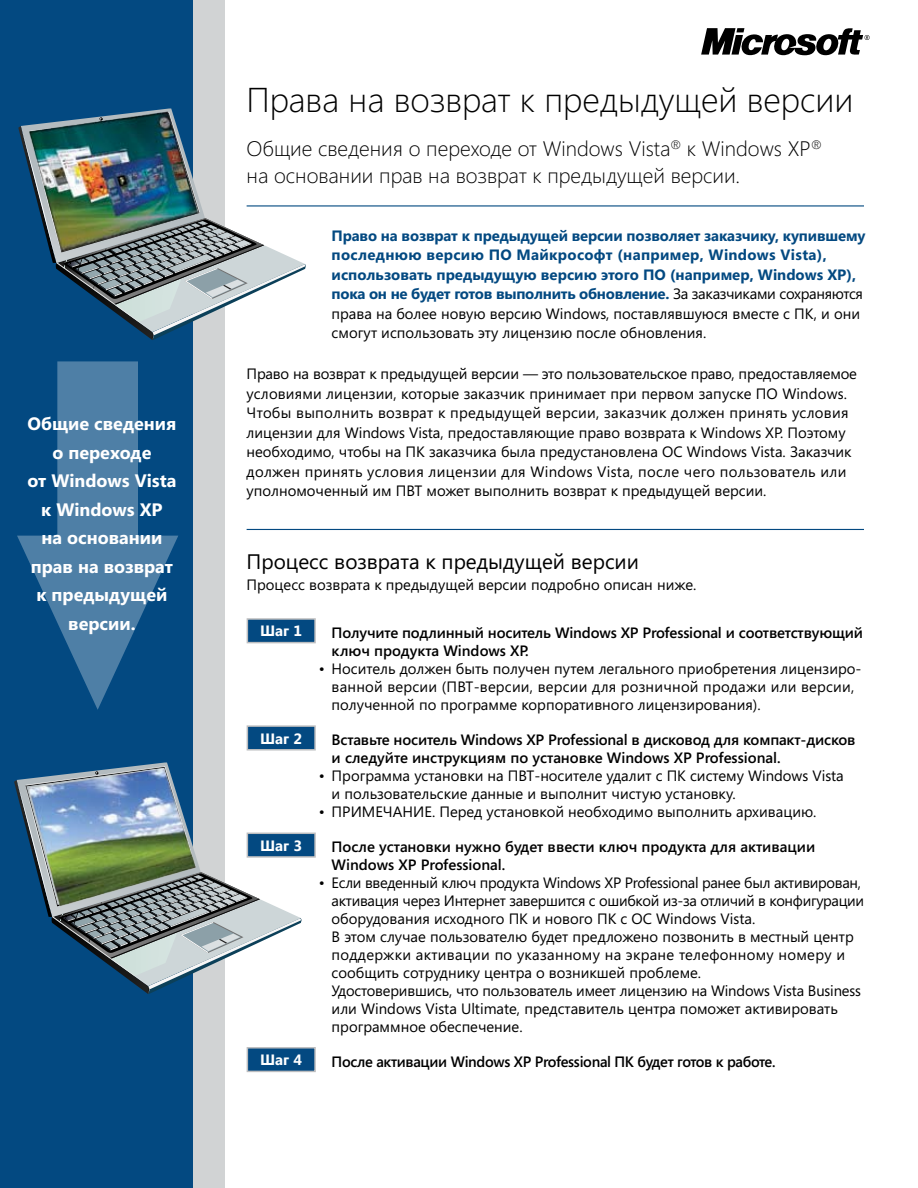
<style>
.page{position:relative;width:918px;height:1188px;background:#fff}
.page>*{position:absolute;margin:0;border:0;box-sizing:border-box;transform-origin:0 0}
.t1{font:300 34.5px "Segoe";color:#000}
.t2{font:300 21px/27px "Segoe";color:#000}
.t3{font:21px "Segoe";color:#000}
.t4{font:700 18px/28.5px "Segoe";color:#fff;text-align:center}
.t5{font:15px/18px "Segoe";color:#000}
.t6{font:700 15px/19.5px "Segoe";letter-spacing:-.01em;color:#034981}
.t7{font:600 15px/18px "Segoe";letter-spacing:-.01em;color:#000}
.t8{font:700 15px "Segoe";color:#fff}
.s1{font-weight:400;color:#000}
</style>
<div class="page">
<div style="left:193px;top:0;width:32px;height:1188px;background:#d1d3d4"></div>
<div style="left:0;top:0;width:193px;height:1188px;background:#034981"></div>
<svg style="left:17px;top:361px;width:161px;height:349px;fill:#4e7fa6"></svg>
<div style="left:247px;top:619px;width:68px;height:24px;background:#034981"></div>
<div style="left:247px;top:618px;width:69px;height:25px;border:2px solid #bcbdbf"></div>
<div style="left:247px;top:726px;width:68px;height:24px;background:#034981"></div>
<div style="left:247px;top:725px;width:69px;height:26px;border:2px solid #bcbdbf"></div>
<div style="left:247px;top:833px;width:68px;height:24px;background:#034981"></div>
<div style="left:247px;top:833px;width:69px;height:25px;border:2px solid #bcbdbf"></div>
<div style="left:247px;top:1048px;width:68px;height:23px;background:#034981"></div>
<div style="left:247px;top:1047px;width:69px;height:25px;border:2px solid #bcbdbf"></div>
<hr style="left:247px;top:205px;width:617px;height:2px;background:#034981">
<hr style="left:247px;top:529px;width:617px;height:1px;background:#034981">
<svg style="left:94px;top:205px;width:212px;height:135px"></svg>
<img style="left:18px;top:108px;width:209px;height:189px">
<svg style="left:89px;top:832px;width:213px;height:162px"></svg>
<img style="left:14px;top:762px;width:209px;height:188px">
<svg style="left:701px;top:28px;width:169px;height:28px"></svg>
<p class="t4" style="left:27px;top:409px;width:151px">Общие сведения о переходе<br>от Windows Vista к Windows XP<br>на основании прав на возврат к предыдущей версии.</p>
<h1 class="t1" style="left:247px;top:76px;width:608px">Права на возврат к предыдущей версии</h1>
<h2 class="t2" style="left:247px;top:134px;width:577px">Общие сведения о переходе от Windows Vista<sup>®</sup> к Windows XP<sup>® </sup>на основании прав на возврат к предыдущей версии.</h2>
<p class="t6" style="left:332px;top:225px;width:535px">Право на возврат к предыдущей версии позволяет заказчику, купившему последнюю версию ПО Майкрософт (например, Windows Vista), использовать предыдущую версию этого ПО (например, Windows XP), пока он не будет готов выполнить обновление. <span class="s1">За заказчиками сохраняются права на более новую версию Windows, поставлявшуюся вместе с ПК, и они смогут использовать эту лицензию после обновления.</span></p>
<p class="t5" style="left:247px;top:364px;width:612px;line-height:19.5px">Право на возврат к предыдущей версии — это пользовательское право, предоставляемое условиями лицензии, которые заказчик принимает при первом запуске ПО Windows.<br>Чтобы выполнить возврат к предыдущей версии, заказчик должен принять условия лицензии для Windows Vista, предоставляющие право возврата к Windows XP. Поэтому необходимо, чтобы на ПК заказчика была предустановлена ОС Windows Vista. Заказчик должен принять условия лицензии для Windows Vista, после чего пользователь или уполномоченный им ПВТ может выполнить возврат к предыдущей версии.</p>
<h2 class="t3" style="left:247px;top:547px;width:394px">Процесс возврата к предыдущей версии</h2>
<p class="t5" style="left:247px;top:575px;width:451px">Процесс возврата к предыдущей версии подробно описан ниже.</p>
<p class="t7" style="left:332px;top:623px;width:533px">Получите подлинный носитель Windows XP Professional и соответствующий ключ продукта Windows XP.</p>
<p class="t5" style="left:332px;top:659px;width:531px;text-indent:-13px">• Носитель должен быть получен путем легального приобретения лицензиро&shy;ванной версии (ПВТ-версии, версии для розничной продажи или версии, полученной по программе корпоративного лицензирования).</p>
<p class="t7" style="left:332px;top:730px;width:526px">Вставьте носитель Windows XP Professional в дисковод для компакт-дисков и следуйте инструкциям по установке Windows XP Professional.</p>
<p class="t5" style="left:332px;top:766px;width:514px;text-indent:-13px">• Программа установки на ПВТ-носителе удалит с ПК систему Windows Vista и пользовательские данные и выполнит чистую установку.</p>
<p class="t5" style="left:319px;top:802px;width:499px">• ПРИМЕЧАНИЕ. Перед установкой необходимо выполнить архивацию.</p>
<p class="t7" style="left:332px;top:837px;width:485px">После установки нужно будет ввести ключ продукта для активации<br>Windows XP Professional.</p>
<p class="t5" style="left:332px;top:873px;width:534px;text-indent:-13px">• Если введенный ключ продукта Windows XP Professional ранее был активирован, активация через Интернет завершится с ошибкой из-за отличий в конфигурации оборудования исходного ПК и нового ПК с ОС Windows Vista.<br>В этом случае пользователю будет предложено позвонить в мест-ный центр поддержки активации по указанному на экране теле-фонному номеру и сообщить сотруднику центра о возникшей проблеме.<br>Удостоверившись, что пользователь имеет лицензию на Windows Vista Business или Windows Vista Ultimate, представитель центра поможет активировать программное обеспечение.</p>
<p class="t7" style="left:332px;top:1052px;width:445px">После активации Windows XP Professional ПК будет готов к работе.</p>
<p class="t8" style="left:260px;top:620px;width:44px">Шаг 1</p>
<p class="t8" style="left:260px;top:728px;width:44px">Шаг 2</p>
<p class="t8" style="left:260px;top:835px;width:44px">Шаг 3</p>
<p class="t8" style="left:260px;top:1049px;width:44px">Шаг 4</p>
</div>
